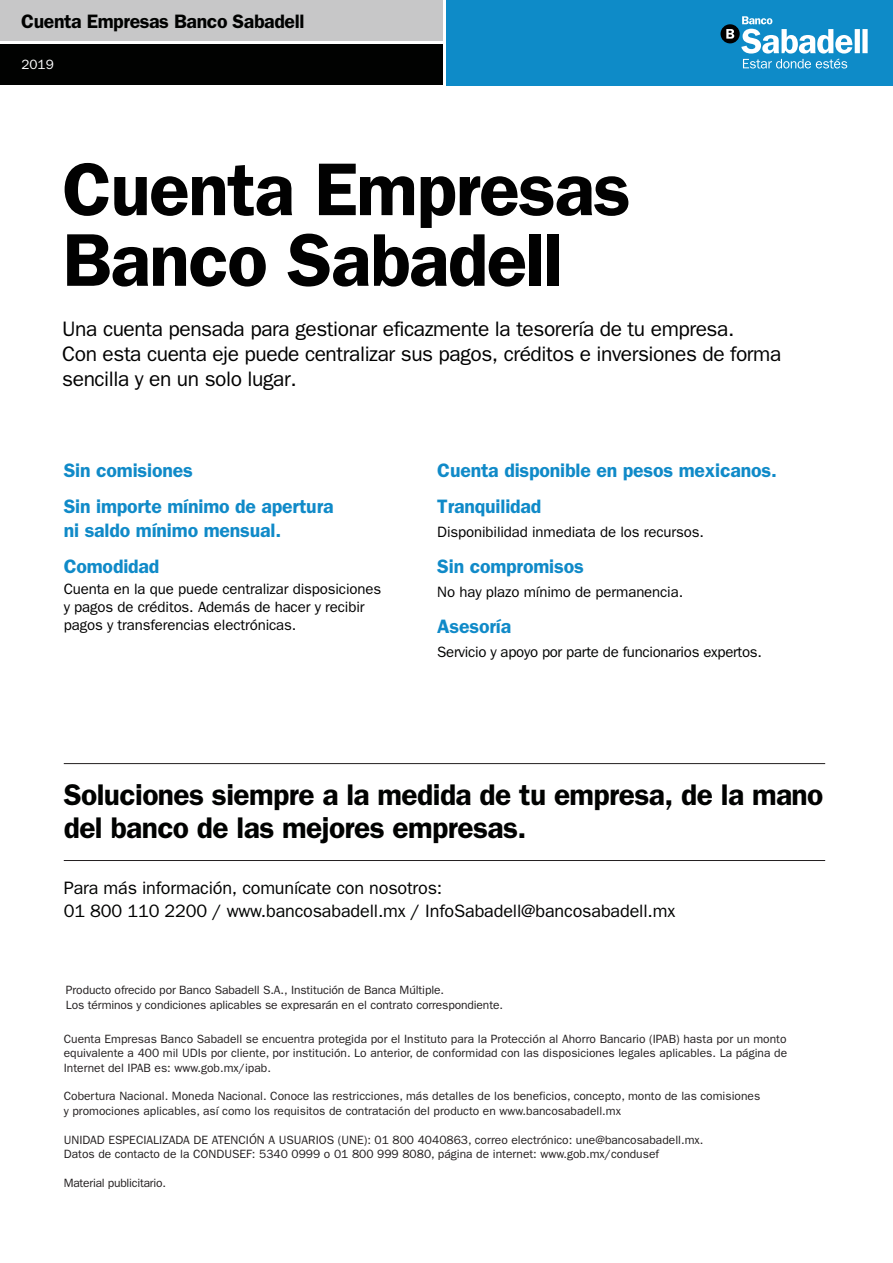
<style>
.page{position:relative;width:893px;height:1263px;background:#fff}
.page>*{position:absolute;margin:0;border:0;box-sizing:border-box;transform-origin:0 0}
.t1{font:600 75px/70.7px "Franklin Gothic";letter-spacing:-.02em;color:#010101}
.t2{font:600 30px/33px "Franklin Gothic";letter-spacing:-.02em;color:#010201}
.t3{font:21px/25.2px "Franklin Gothic";letter-spacing:-.02em;color:#010101}
.t4{font:600 19.5px/36px "Franklin Gothic";letter-spacing:-.01em;color:#108ac8}
.t5{font:600 19.5px "Franklin Gothic";letter-spacing:-.02em;color:#010201}
.t6{font:18px/22.5px "Franklin Gothic";letter-spacing:-.01em;color:#010201}
.t7{font:15px/18px "Franklin Gothic";letter-spacing:-.01em;color:#010101}
.t8{font:15px "Franklin Gothic";letter-spacing:-.02em;color:#010201}
.t9{font:13.5px "Franklin Gothic";color:#fff}
.t10{font:12px/14.4px "Franklin Gothic";color:#231f20}
.t11{font:12px "Franklin Gothic";letter-spacing:-.02em;color:#231f20}
</style>
<div class="page">
<div style="left:0;top:0;width:442px;height:41px;background:#c7c7c8"></div>
<div style="left:446px;top:0;width:447px;height:85px;background:#0e8bc8"></div>
<div style="left:0;top:45px;width:442px;height:40px;background:#010201"></div>
<div style="left:720px;top:24px;width:20px;height:19px;background:#000;border-radius:50%"></div>
<svg style="left:726px;top:29px;width:8px;height:10px"></svg>
<svg style="left:741px;top:16px;width:127px;height:52px"></svg>
<hr style="left:64px;top:860px;width:761px;height:1px;background:#231f20">
<hr style="left:64px;top:763px;width:761px;height:1px;background:#231f20">
<h3 class="t5" style="left:21px;top:10px;width:285px">Cuenta Empresas Banco Sabadell</h3>
<p class="t9" style="left:21px;top:57px;width:34px">2019</p>
<h1 class="t1" style="left:62px;top:154px;width:570px">Cuenta Empresas<br>Banco Sabadell</h1>
<h3 class="t3" style="left:62px;top:316px;width:721px">Una cuenta pensada para gestionar eficazmente la tesorería de tu empresa.<br>Con esta cuenta eje puede centralizar sus pagos, créditos e inversiones de forma sencilla y en un solo lugar.</h3>
<h3 class="t4" style="left:64px;top:452px;width:271px">Sin comisiones<br>Sin importe mínimo de apertura</h3>
<h3 class="t4" style="left:64px;top:512px;width:219px">ni saldo mínimo mensual.<br>Comodidad</h3>
<p class="t7" style="left:64px;top:580px;width:319px">Cuenta en la que puede centralizar disposiciones y pagos de créditos. Además de hacer y recibir pagos y transferencias electrónicas.</p>
<h3 class="t4" style="left:437px;top:452px;width:341px">Cuenta disponible en pesos mexicanos.<br>Tranquilidad</h3>
<p class="t7" style="left:437px;top:523px;width:268px">Disponibilidad inmediata de los recursos.</p>
<h3 class="t4" style="left:437px;top:548px;width:148px">Sin compromisos</h3>
<p class="t7" style="left:437px;top:583px;width:247px">No hay plazo mínimo de permanencia.</p>
<h3 class="t4" style="left:437px;top:608px;width:76px">Asesoría</h3>
<p class="t8" style="left:437px;top:643px;width:326px">Servicio y apoyo por parte de funcionarios expertos.</p>
<h2 class="t2" style="left:64px;top:779px;width:761px">Soluciones siempre a la medida de tu empresa, de la mano del banco de las mejores empresas.</h2>
<h3 class="t6" style="left:64px;top:877px;width:613px">Para más información, comunícate con nosotros:<br>01 800 110 2200 / www.bancosabadell.mx / InfoSabadell@bancosabadell.mx</h3>
<p class="t10" style="left:66px;top:983px;width:439px;line-height:15px">Producto ofrecido por Banco Sabadell S.A., Institución de Banca Múltiple.<br>Los términos y condiciones aplicables se expresarán en el contrato correspondiente.</p>
<p class="t10" style="left:64px;top:1032px;width:725px;text-align:justify">Cuenta Empresas Banco Sabadell se encuentra protegida por el Instituto para la Protección al Ahorro Bancario (IPAB) hasta por un monto equivalente a 400 mil UDIs por cliente, por institución. Lo anterior, de conformidad con las disposiciones legales aplicables. La página de Internet del IPAB es: www.gob.mx/ipab.</p>
<p class="t10" style="left:64px;top:1089px;width:698px">Cobertura Nacional. Moneda Nacional. Conoce las restricciones, más detalles de los beneficios, concepto, monto de las comisiones y promociones aplicables, así como los requisitos de contratación del producto en www.bancosabadell.mx</p>
<p class="t10" style="left:64px;top:1132px;width:641px">UNIDAD ESPECIALIZADA DE ATENCIÓN A USUARIOS (UNE): 01 800 4040863, correo electrónico: une@bancosabadell.mx.<br>Datos de contacto de la CONDUSEF: 5340 0999 o 01 800 999 8080, página de internet: www.gob.mx/condusef</p>
<p class="t11" style="left:64px;top:1176px;width:104px">Material publicitario.</p>
</div>
